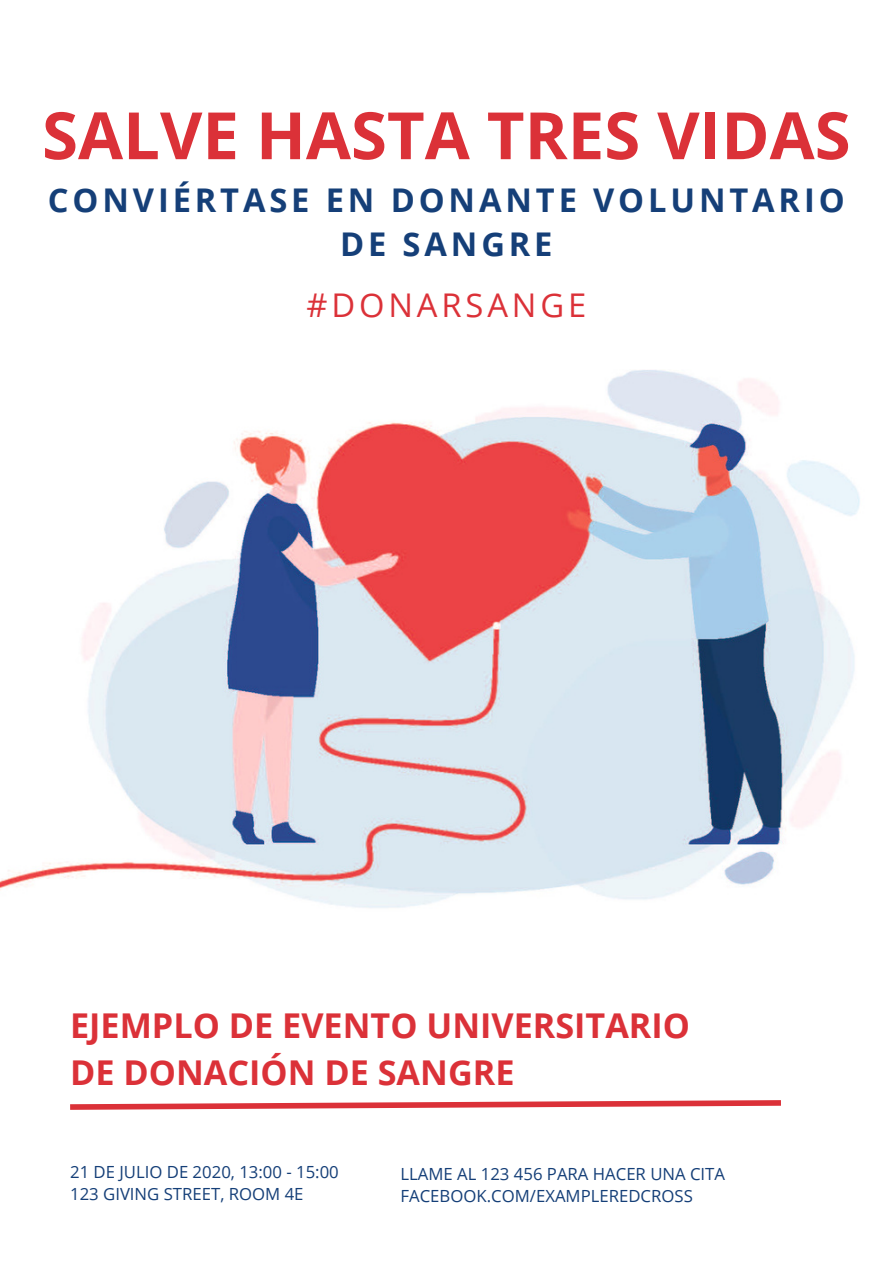
<style>
.page{position:relative;width:893px;height:1264px;background:#fff}
.page>*{position:absolute;margin:0;border:0;box-sizing:border-box;transform-origin:0 0}
.t1{font:700 65.25px "Open Sans";color:#db3138}
.t2{font:700 34.2px/47.2px "Open Sans";color:#db3138}
.t3{font:700 32.7px/44.8px "Open Sans";letter-spacing:.12em;color:#153f78;text-align:center}
.t4{font:32.7px "Open Sans";letter-spacing:.12em;color:#db3138}
.t5{font:16.8px/22.5px "Open Sans";color:#153f78}
</style>
<div class="page">
<img style="left:0;top:370px;width:860px;height:538px">
<svg style="left:70px;top:1100px;width:711px;height:10px"></svg>
<h1 class="t1" style="left:42px;top:89px;width:810px">SALVE HASTA TRES VIDAS</h1>
<h3 class="t3" style="left:48px;top:176px;width:798px">CONVIÉRTASE EN DONANTE VOLUNTARIO<br>DE SANGRE</h3>
<h3 class="t4" style="left:306px;top:281px;width:281px">#DONARSANGE</h3>
<h2 class="t2" style="left:70px;top:1000px;width:621px">EJEMPLO DE EVENTO UNIVERSITARIO<br>DE DONACIÓN DE SANGRE</h2>
<p class="t5" style="left:70px;top:1160px;width:270px">21 DE JULIO DE 2020, 13:00 - 15:00<br>123 GIVING STREET, ROOM 4E</p>
<p class="t5" style="left:400px;top:1161px;width:326px">LLAME AL 123 456 PARA HACER UNA CITA<br>FACEBOOK.COM/EXAMPLEREDCROSS</p>
</div>
